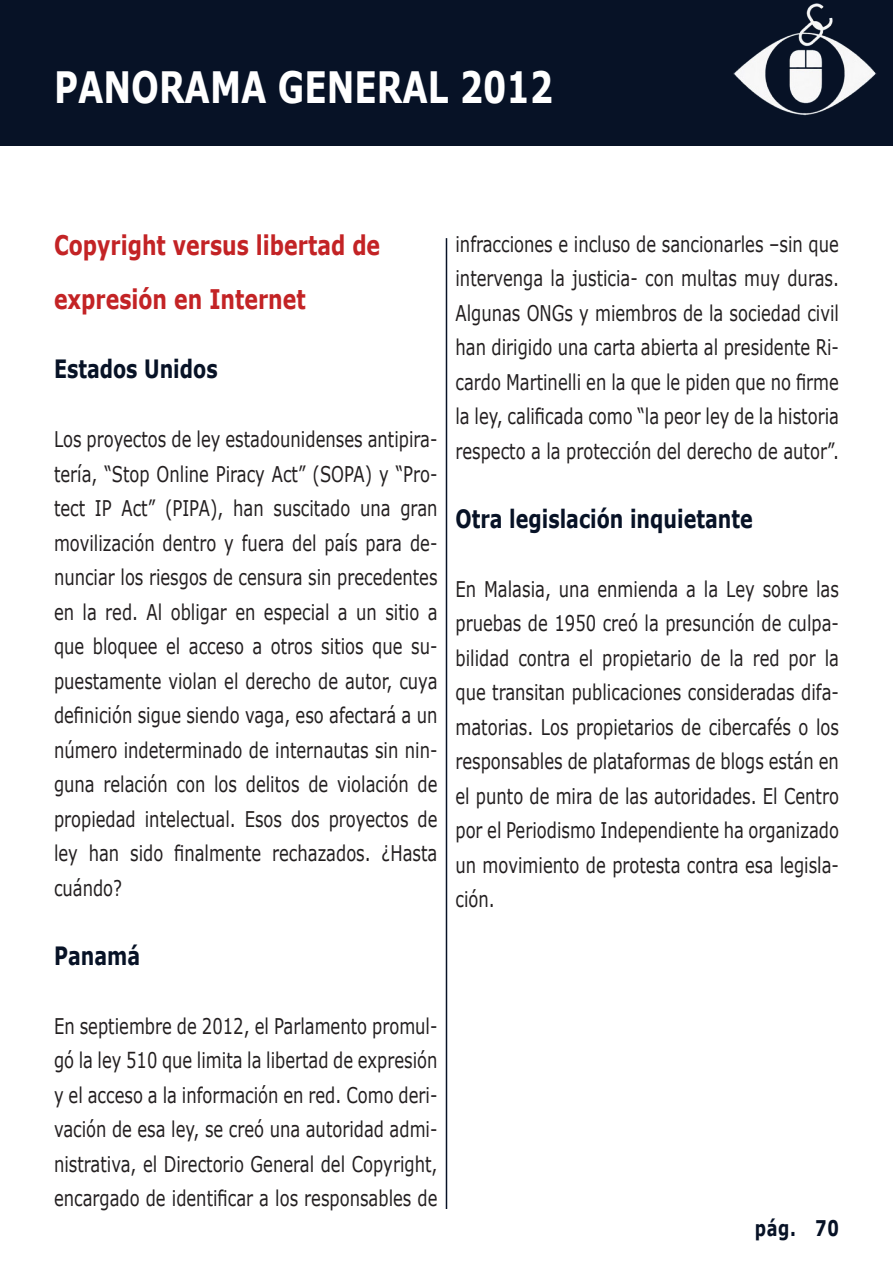
<style>
.page{position:relative;width:893px;height:1263px;background:#fff}
.page>*{position:absolute;margin:0;border:0;box-sizing:border-box;transform-origin:0 0}
.t1{font:700 43.2px "Verdana";color:#fff;scale:.76 1}
.titular_rojo{font:700 27px "Verdana";color:#c32325;scale:.76 1}
.titular_azul{font:700 25.2px "Verdana";color:#071226;scale:.76 1}
.Estilo_de_párrafo_1{font:21.6px/34.5px "Verdana";color:#231f20;text-align:justify;scale:.76 1}
.página{font:700 21.6px "Verdana";color:#071226;scale:.75 1}
</style>
<div class="page">
<div style="left:0;top:0;width:893px;height:145px;background:#071226"></div>
<img style="left:510px;top:3px;width:383px;height:143px">
<hr style="left:446px;top:238px;width:1px;height:971px;background:#071226">
<p class="t1" style="left:54px;top:59px;width:658px">PANORAMA GENERAL 2012</p>
<p class="titular_rojo" style="left:54px;top:228px;width:431px">Copyright versus libertad de</p>
<p class="titular_rojo" style="left:54px;top:282px;width:333px">expresión en Internet</p>
<p class="titular_azul" style="left:54px;top:353px;width:217px">Estados Unidos</p>
<p class="Estilo_de_párrafo_1" style="left:54px;top:423px;width:506px">Los proyectos de ley estadounidenses antipira&shy;tería, “Stop Online Piracy Act” (SOPA) y “Pro&shy;tect IP Act” (PIPA), han suscitado una gran movilización dentro y fuera del país para de&shy;nunciar los riesgos de censura sin precedentes en la red. Al obligar en especial a un sitio a que bloquee el acceso a otros sitios que su&shy;puestamente violan el derecho de autor, cuya definición sigue siendo vaga, eso afectará a un número indeterminado de internautas sin nin&shy;guna relación con los delitos de violación de propiedad intelectual. Esos dos proyectos de ley han sido finalmente rechazados. ¿Hasta cuándo?</p>
<p class="titular_azul" style="left:54px;top:939px;width:115px">Panamá</p>
<p class="Estilo_de_párrafo_1" style="left:455px;top:227px;width:506px">infracciones e incluso de sancionarles –sin que intervenga la justicia- con multas muy duras.<br>Algunas ONGs y miembros de la sociedad civil han dirigido una carta abierta al presidente Ri&shy;cardo Martinelli en la que le piden que no firme la ley, calificada como “la peor ley de la historia respecto a la protección del derecho de autor”.</p>
<p class="titular_azul" style="left:455px;top:502px;width:393px">Otra legislación inquietante</p>
<p class="Estilo_de_párrafo_1" style="left:455px;top:572px;width:506px">En Malasia, una enmienda a la Ley sobre las pruebas de 1950 creó la presunción de culpa&shy;bilidad contra el propietario de la red por la que transitan publicaciones consideradas difa&shy;matorias. Los propietarios de cibercafés o los responsables de plataformas de blogs están en el punto de mira de las autoridades. El Centro por el Periodismo Independiente ha organizado un movimiento de protesta contra esa legisla&shy;ción.</p>
<p class="Estilo_de_párrafo_1" style="left:54px;top:1009px;width:506px">En septiembre de 2012, el Parlamento promul&shy;gó la ley 510 que limita la libertad de expresión y el acceso a la información en red. Como deri&shy;vación de esa ley, se creó una autoridad admi&shy;nistrativa, el Directorio General del Copyright, encargado de identificar a los responsables de</p>
<p class="página" style="left:755px;top:1213px;width:114px">pág. 70</p>
</div>
